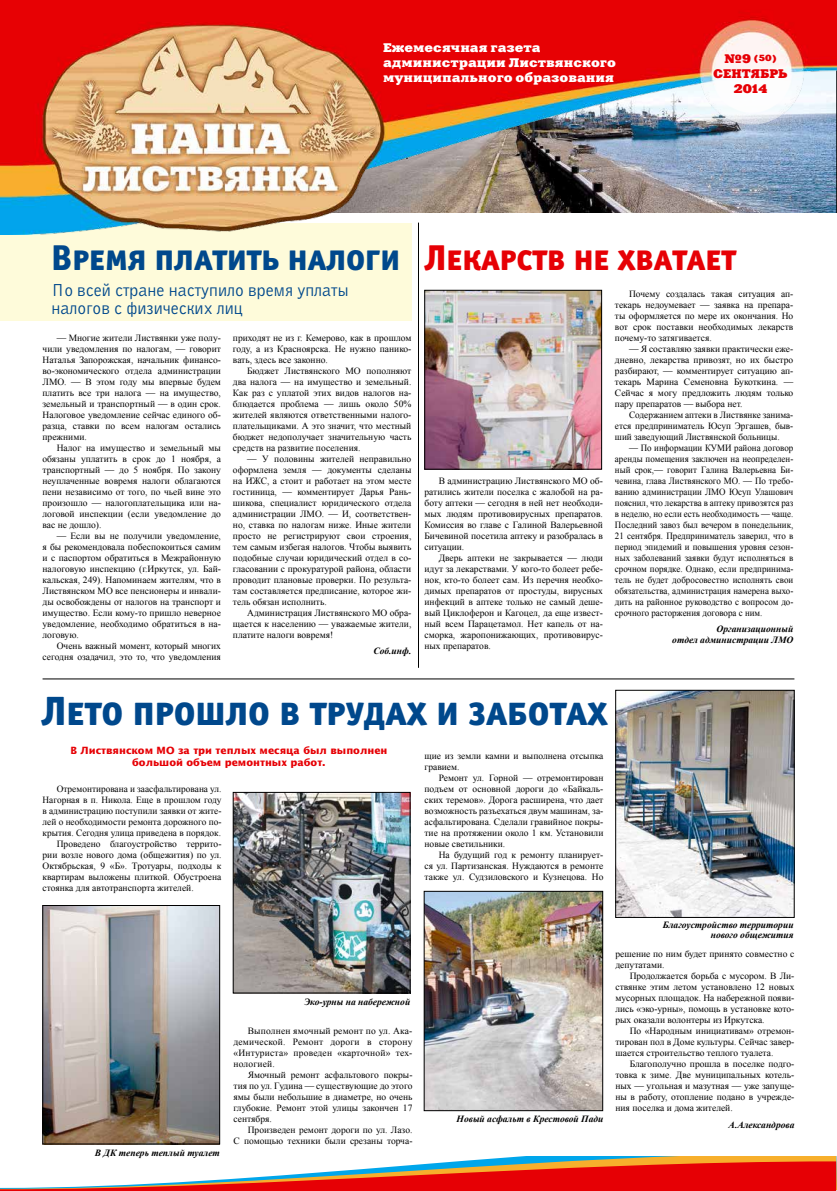
<style>
.page{position:relative;width:837px;height:1191px;background:#fff}
.page>*{position:absolute;margin:0;border:0;box-sizing:border-box;transform-origin:0 0}
.t1{font:41px "Officina Sans Extra Bold SCC";color:#00488c}
.t2{font:36px "Officina Sans Extra Bold SCC";color:#00488c}
.t3{font:36px "Officina Sans Extra Bold SCC";color:#e60005}
.t4{font:18px/17.6px "Bell Gothic CBT";color:#00488c}
.t5{font:12.5px/15px "Xenia Extended C";color:#fff}
.t6{font:12.5px/15px "Xenia Extended C";color:#e60005;text-align:center;scale:.94 1}
.t7{font:700 10px/12px "Office Type Sans C";color:#e60005;text-align:center}
.t8{font:9.5px/11px "Times New Roman";color:#000;text-align:justify}
.t9{font:9.5px/11px "Times New Roman";color:#000;text-align:justify;scale:.94 1}
.t10{font:italic 700 9.5px/10.5px "Times New Roman";color:#000;text-align:right}
.t11{font:8.9px "Xenia Extended C";color:#e60005}
.s1{font-size:12.5px}
</style>
<div class="page">
<div style="left:0;top:206px;width:411px;height:115px;background:#fefbda"></div>
<img style="left:0;top:0;width:836px;height:234px">
<hr style="left:43px;top:678px;width:751px;height:1px;background:#000">
<svg style="left:0;top:1156px;width:836px;height:35px"></svg>
<img style="left:426px;top:292px;width:173px;height:175px">
<div style="left:424px;top:290px;width:177px;height:179px;border:1px solid #000"></div>
<img style="left:45px;top:907px;width:173px;height:235px">
<div style="left:43px;top:905px;width:177px;height:239px;border:1px solid #000"></div>
<img style="left:235px;top:794px;width:173px;height:197px">
<div style="left:233px;top:792px;width:177px;height:201px;border:1px solid #000"></div>
<img style="left:426px;top:893px;width:174px;height:215px">
<div style="left:424px;top:891px;width:178px;height:219px;border:1px solid #000"></div>
<img style="left:617px;top:692px;width:175px;height:223px">
<div style="left:615px;top:690px;width:179px;height:227px;border:1px solid #000"></div>
<hr style="left:418px;top:223px;width:1px;height:445px;background:#000">
<h3 class="t5" style="left:383px;top:40px;width:234px">Ежемесячная газета администрации Листвянского муниципального образования</h3>
<p class="t11" style="left:724px;top:52px;width:53px"><span class="s1">№9</span> (50)</p>
<h3 class="t6" style="left:713px;top:66px;width:80px">СЕНТЯБРЬ<br>2014</h3>
<h2 class="t2" style="left:52px;top:236px;width:350px">Время платить налоги</h2>
<h3 class="t4" style="left:52px;top:281px;width:298px">По всей стране наступило время уплаты налогов с физических лиц</h3>
<p class="t8" style="left:43px;top:332px;width:180px;text-indent:14px">— Многие жители Листвянки уже полу&shy;чили уведомления по налогам, — говорит Наталья Запорожская, начальник финансо&shy;во-экономического отдела администрации ЛМО. — В этом году мы впервые будем платить все три налога — на имущество, земельный и транспортный — в один срок.<br>Налоговое уведомление сейчас единого об&shy;разца, ставки по всем налогам остались прежними.</p>
<p class="t8" style="left:43px;top:442px;width:180px;text-indent:14px">Налог на имущество и земельный мы обязаны уплатить в срок до 1 ноября, а транспортный — до 5 ноября. По закону неуплаченные вовремя налоги облагаются пени независимо от того, по чьей вине это произошло — налогоплательщика или на&shy;логовой инспекции (если уведомление до вас не дошло).</p>
<p class="t8" style="left:43px;top:530px;width:180px;text-indent:14px">— Если вы не получили уведомление, я бы рекомендовала побеспокоиться самим и с паспортом обратиться в Межрайонную налоговую инспекцию (г.Иркутск, ул. Бай&shy;кальская, 249). Напоминаем жителям, что в Листвянском МО все пенсионеры и инвали&shy;ды освобождены от налогов на транспорт и имущество. Если кому-то пришло неверное уведомление, необходимо обратиться в на&shy;логовую.</p>
<p class="t8" style="left:43px;top:640px;width:180px;text-align:right">Очень важный момент, который многих сегодня озадачил, это то, что уведомления</p>
<p class="t8" style="left:233px;top:332px;width:180px">приходят не из г. Кемерово, как в прошлом году, а из Красноярска. Не нужно панико&shy;вать, здесь все законно.</p>
<p class="t8" style="left:233px;top:365px;width:180px;text-indent:14px">Бюджет Листвянского МО пополняют два налога — на имущество и земельный.<br>Как раз с уплатой этих видов налогов на&shy;блюдается проблема — лишь около 50% жителей являются ответственными налого&shy;плательщиками. А это значит, что местный бюджет недополучает значительную часть средств на развитие поселения.</p>
<p class="t8" style="left:233px;top:453px;width:180px;text-indent:14px">— У половины жителей неправильно оформлена земля — документы сделаны на ИЖС, а стоит и работает на этом месте гостиница, — комментирует Дарья Рань&shy;шикова, специалист юридического отдела администрации ЛМО. — И, соответствен&shy;но, ставка по налогам ниже. Иные жители просто не регистрируют свои строения, тем самым избегая налогов. Чтобы выявить подобные случаи юридический отдел в со&shy;гласовании с прокуратурой района, области проводит плановые проверки. По результа&shy;там составляется предписание, которое жи&shy;тель обязан исполнить.</p>
<p class="t8" style="left:233px;top:607px;width:180px;text-indent:14px">Администрация Листвянского МО обра&shy;щается к населению — уважаемые жители, платите налоги вовремя!</p>
<p class="t10" style="left:373px;top:645px;width:39px">Соб.инф.</p>
<h2 class="t3" style="left:424px;top:236px;width:313px">Лекарств не хватает</h2>
<p class="t8" style="left:424px;top:475px;width:180px;text-indent:14px">В администрацию Листвянского МО об&shy;ратились жители поселка с жалобой на ра&shy;боту аптеки — сегодня в ней нет необходи&shy;мых людям противовирусных препаратов.<br>Комиссия во главе с Галиной Валерьевной Бичевиной посетила аптеку и разобралась в ситуации.</p>
<p class="t8" style="left:424px;top:552px;width:180px;text-indent:14px">Дверь аптеки не закрывается — люди идут за лекарствами. У кого-то болеет ребе&shy;нок, кто-то болеет сам. Из перечня необхо&shy;димых препаратов от простуды, вирусных инфекций в аптеке только не самый деше&shy;вый Циклоферон и Кагоцел, да еще извест&shy;ный всем Парацетамол. Нет капель от на&shy;сморка, жаропонижающих, противовирус&shy;ных препаратов.</p>
<p class="t8" style="left:614px;top:288px;width:180px;text-indent:14px">Почему создалась такая ситуация ап&shy;текарь недоумевает — заявка на препара&shy;ты оформляется по мере их окончания. Но вот срок поставки необходимых лекарств почему-то затягивается.</p>
<p class="t8" style="left:614px;top:343px;width:180px;text-indent:14px">— Я составляю заявки практически еже&shy;дневно, лекарства привозят, но их быстро разбирают, — комментирует ситуацию ап&shy;текарь Марина Семеновна Букоткина. — Сейчас я могу предложить людям только пару препаратов — выбора нет.</p>
<p class="t8" style="left:614px;top:409px;width:180px;text-indent:14px">Содержанием аптеки в Листвянке занима&shy;ется предприниматель Юсуп Эргашев, быв&shy;ший заведующий Листвянской больницы.</p>
<p class="t9" style="left:614px;top:442px;width:191px;text-indent:14px">— По информации КУМИ района договор аренды помещения заключен на неопределен&shy;ный срок,— говорит Галина Валерьевна Би&shy;чевина, глава Листвянского МО. — По требо&shy;ванию администрации ЛМО Юсуп Улашович пояснил, что лекарства в аптеку привозятся раз в неделю, но если есть необходимость — чаще.<br>Последний завоз был вечером в понедельник, 21 сентября. Предприниматель заверил, что в период эпидемий и повышения уровня сезон&shy;ных заболеваний заявки будут исполняться в срочном порядке. Однако, если предпринима&shy;тель не будет добросовестно исполнять свои обязательства, администрация намерена выхо&shy;дить на районное руководство с вопросом до&shy;срочного расторжения договора с ним.</p>
<p class="t10" style="left:672px;top:623px;width:122px">Организационный<br>отдел администрации ЛМО</p>
<h1 class="t1" style="left:42px;top:685px;width:567px">Лето прошло в трудах и заботах</h1>
<p class="t7" style="left:70px;top:744px;width:318px">В Листвянском МО за три теплых месяца был выполнен большой объем ремонтных работ.</p>
<p class="t8" style="left:424px;top:750px;width:180px">щие из земли камни и выполнена отсыпка гравием.</p>
<p class="t8" style="left:424px;top:772px;width:180px;text-indent:14px">Ремонт ул. Горной — отремонтирован подъем от основной дороги до «Байкаль&shy;ских теремов». Дорога расширена, что дает возможность разъехаться двум машинам, за&shy;асфальтирована. Сделали гравийное покры&shy;тие на протяжении около 1 км. Установили новые светильники.</p>
<p class="t8" style="left:424px;top:849px;width:180px;text-indent:14px">На будущий год к ремонту планирует&shy;ся ул. Партизанская. Нуждаются в ремонте также ул. Судзиловского и Кузнецова. Но</p>
<p class="t8" style="left:57px;top:783px;width:166px">Отремонтирована и заасфальтирована ул.</p>
<p class="t8" style="left:43px;top:794px;width:180px">Нагорная в п. Никола. Еще в прошлом году</p>
<p class="t8" style="left:43px;top:805px;width:180px">в администрацию поступили заявки от жите-</p>
<p class="t8" style="left:43px;top:816px;width:180px">лей о необходимости ремонта дорожного по-</p>
<p class="t8" style="left:43px;top:827px;width:180px">крытия. Сегодня улица приведена в порядок.</p>
<p class="t8" style="left:57px;top:838px;width:166px">Проведено благоустройство террито-</p>
<p class="t8" style="left:43px;top:849px;width:180px">рии возле нового дома (общежития) по ул.</p>
<p class="t8" style="left:43px;top:860px;width:180px">Октябрьская, 9 «Б». Тротуары, подходы к</p>
<p class="t8" style="left:43px;top:871px;width:180px">квартирам выложены плиткой. Обустроена</p>
<p class="t8" style="left:43px;top:882px;width:153px">стоянка для автотранспорта жителей.</p>
<p class="t10" style="left:662px;top:919px;width:132px">Благоустройство территории нового общежития</p>
<p class="t10" style="left:95px;top:1147px;width:126px">В ДК теперь теплый туалет</p>
<p class="t10" style="left:304px;top:996px;width:108px">Эко-урны на набережной</p>
<p class="t8" style="left:233px;top:1025px;width:180px;text-indent:14px">Выполнен ямочный ремонт по ул. Ака&shy;демической. Ремонт дороги в сторону «Интуриста» проведен «карточной» тех&shy;нологией.</p>
<p class="t8" style="left:233px;top:1069px;width:180px;text-indent:14px">Ямочный ремонт асфальтового покры&shy;тия по ул. Гудина — существующие до этого ямы были небольшие в диаметре, но очень глубокие. Ремонт этой улицы закончен 17 сентября.</p>
<p class="t8" style="left:233px;top:1124px;width:180px;text-align:right">Произведен ремонт дороги по ул. Лазо.<br>С помощью техники были срезаны торча-</p>
<p class="t10" style="left:456px;top:1113px;width:148px">Новый асфальт в Крестовой Пади</p>
<p class="t8" style="left:615px;top:948px;width:180px">решение по ним будет принято совместно с депутатами.</p>
<p class="t8" style="left:615px;top:970px;width:180px;text-indent:14px">Продолжается борьба с мусором. В Ли&shy;ствянке этим летом установлено 12 новых мусорных площадок. На набережной появи&shy;лись «эко-урны», помощь в установке кото&shy;рых оказали волонтеры из Иркутска.</p>
<p class="t8" style="left:615px;top:1025px;width:180px;text-indent:14px">По «Народным инициативам» отремон&shy;тирован пол в Доме культуры. Сейчас завер&shy;шается строительство теплого туалета.</p>
<p class="t8" style="left:615px;top:1058px;width:180px;text-indent:14px">Благополучно прошла в поселке подго&shy;товка к зиме. Две муниципальных котель&shy;ных — угольная и мазутная — уже запуще&shy;ны в работу, отопление подано в учрежде&shy;ния поселка и дома жителей.</p>
<p class="t10" style="left:728px;top:1118px;width:67px">А.Александрова</p>
</div>
